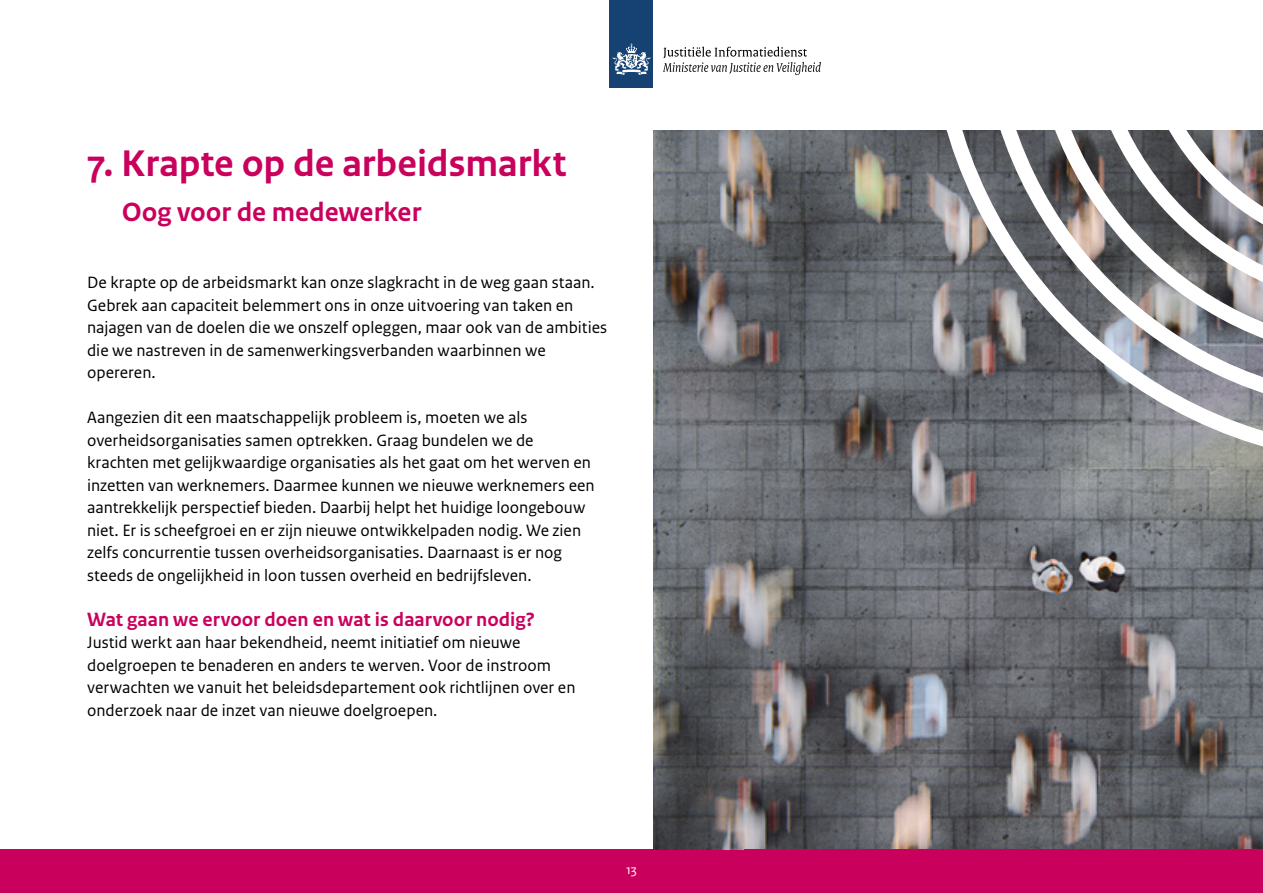
<style>
.page{position:relative;width:1263px;height:893px;background:#fff}
.page>*{position:absolute;margin:0;border:0;box-sizing:border-box;transform-origin:0 0}
.Subtitle_Justid{font:700 39px "Rijksoverheid Sans Text";color:#ca005d}
.Heading_Justid{font:700 27.75px "Rijksoverheid Sans Text";color:#ca005d}
.Subheading_Justid{font:700 20.25px "Rijksoverheid Sans Text";color:#ca005d}
.Body_Justid{font:17.25px/22.5px "Rijksoverheid Sans Text";color:#000}
.t1{font:13.5px "Rijksoverheid Sans Text";color:#fff}
</style>
<div class="page">
<div style="left:0;top:849px;width:1263px;height:44px;background:#ca005d"></div>
<div style="left:610px;top:0;width:43px;height:87px;background:#154273"></div>
<svg style="left:613px;top:43px;width:37px;height:32px"></svg>
<svg style="left:663px;top:47px;width:158px;height:28px"></svg>
<img style="left:653px;top:131px;width:610px;height:718px">
<svg style="left:920px;top:130px;width:343px;height:343px;background:#848689"></svg>
<svg style="left:972px;top:130px;width:291px;height:292px;background:#88888c"></svg>
<svg style="left:1023px;top:130px;width:240px;height:240px"></svg>
<svg style="left:1075px;top:130px;width:188px;height:188px"></svg>
<p class="Subtitle_Justid" style="left:87px;top:141px;width:481px">7. Krapte op de arbeidsmarkt</p>
<p class="Heading_Justid" style="left:122px;top:196px;width:301px">Oog voor de medewerker</p>
<p class="Body_Justid" style="left:87px;top:272px;width:521px">De krapte op de arbeidsmarkt kan onze slagkracht in de weg gaan staan.<br>Gebrek aan capaciteit belemmert ons in onze uitvoering van taken en najagen van de doelen die we onszelf opleggen, maar ook van de ambities die we nastreven in de samenwerkingsverbanden waarbinnen we opereren.</p>
<p class="Body_Justid" style="left:87px;top:407px;width:509px">Aangezien dit een maatschappelijk probleem is, moeten we als overheidsorganisaties samen optrekken. Graag bundelen we de krachten met gelijkwaardige organisaties als het gaat om het werven en inzetten van werknemers. Daarmee kunnen we nieuwe werknemers een aantrekkelijk perspectief bieden. Daarbij helpt het huidige loongebouw niet. Er is scheefgroei en er zijn nieuwe ontwikkelpaden nodig. We zien zelfs concurrentie tussen overheidsorganisaties. Daarnaast is er nog steeds de ongelijkheid in loon tussen overheid en bedrijfsleven.</p>
<p class="Subheading_Justid" style="left:87px;top:608px;width:449px">Wat gaan we ervoor doen en wat is daarvoor nodig?</p>
<p class="Body_Justid" style="left:87px;top:632px;width:490px">Justid werkt aan haar bekendheid, neemt initiatief om nieuwe doelgroepen te benaderen en anders te werven. Voor de instroom verwachten we vanuit het beleidsdepartement ook richtlijnen over en onderzoek naar de inzet van nieuwe doelgroepen.</p>
<p class="t1" style="left:626px;top:862px;width:12px">13</p>
</div>
